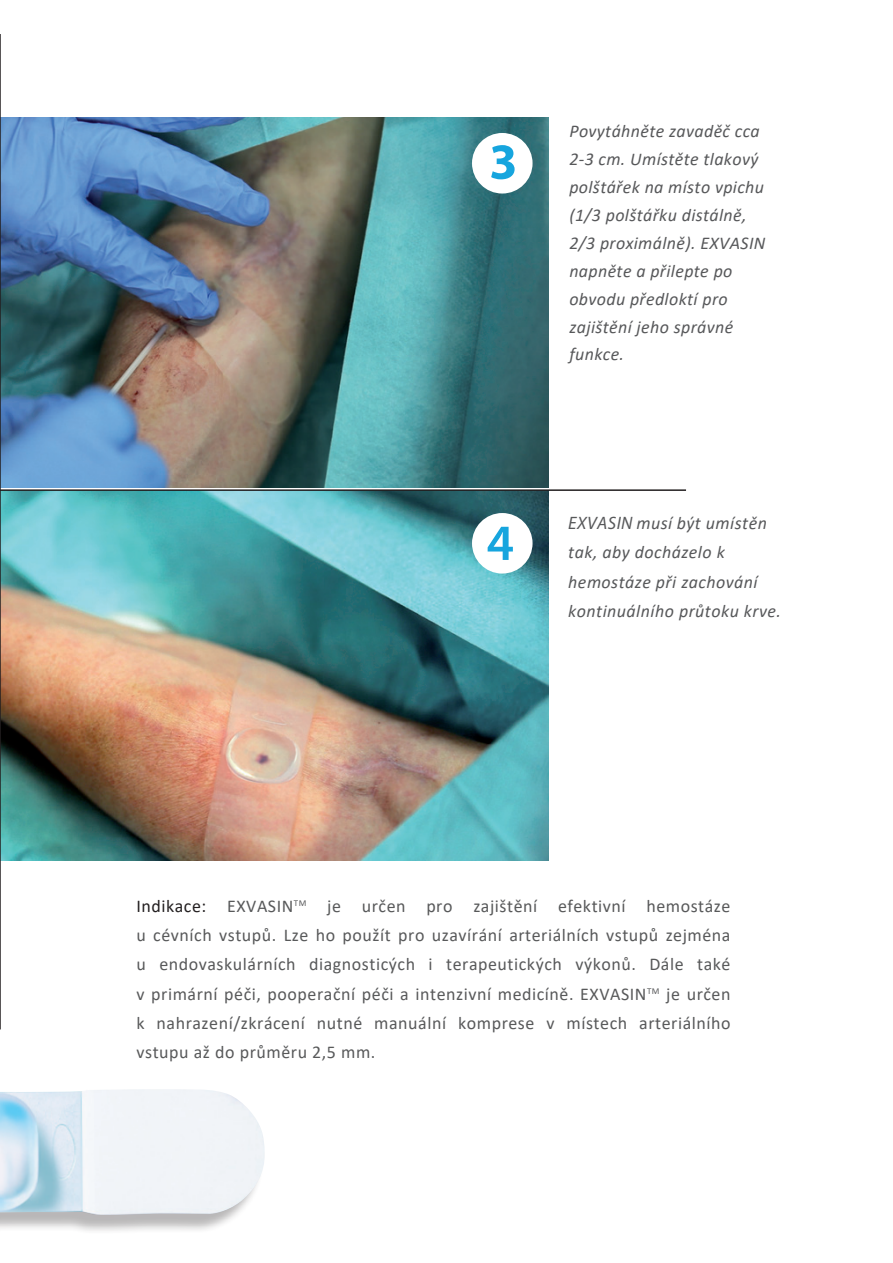
<style>
.page{position:relative;width:893px;height:1263px;background:#fff}
.page>*{position:absolute;margin:0;border:0;box-sizing:border-box;transform-origin:0 0}
.t1{font:700 51px "Myriad Pro";color:#16a5de}
.t2{font:600 51px "Myriad Pro";color:#16a5de}
.t3{font:18px/29.4px "Calibri";letter-spacing:.03em;color:#58595a;text-align:justify}
.t4{font:italic 18px/27.9px "Calibri";letter-spacing:.02em;color:#57585a}
.s1{font-family:"Myriad Pro"}
.s2{font-style:inherit}
.s3{color:#231f20}
</style>
<div class="page">
<img style="left:1px;top:117px;width:548px;height:370px">
<img style="left:1px;top:491px;width:548px;height:369px">
<hr style="left:0;top:489px;width:686px;height:2px;background:#231f20">
<hr style="left:0;top:34px;width:1px;height:995px;background:#231f20">
<div style="left:472px;top:133px;width:61px;height:61px;background:#fff;border-radius:50%"></div>
<div style="left:472px;top:513px;width:61px;height:61px;background:#fff;border-radius:50%"></div>
<div style="left:0;top:1092px;width:263px;height:143px;background:#231f20;opacity:.32"></div>
<img style="left:0;top:1089px;width:265px;height:127px">
<p class="t1" style="left:489px;top:128px;width:30px">3</p>
<p class="t4" style="left:569px;top:116px;width:198px">Povytáhněte zavaděč cca<br>2-3 cm. Umístěte tlakový polštářek na místo vpichu (1/3 polštářku distálně,<br>2/3 proximálně). EXVASIN napněte a přilepte po obvodu předloktí pro zajištění jeho správné funkce.</p>
<p class="t2" style="left:487px;top:515px;width:29px">4</p>
<p class="t4" style="left:568px;top:508px;width:214px;line-height:29.2px"><span class="s1">EXVASIN</span> musí být umístěn <span class="s2">tak, aby</span> docházelo k hemostáze <span class="s2">při</span> zachování kontinuálního průtoku krve<span class="s2">.</span></p>
<p class="t3" style="left:136px;top:890px;width:596px"><span class="s3">Indikace:</span> EXVASIN<sup>TM</sup> je určen pro zajištění efektivní hemostáze u cévních vstupů. Lze ho použít pro uzavírání arteriálních vstupů zejména u endovaskulárních diagnosticých i terapeutických výkonů. Dále také v primární péči, pooperační péči a intenzivní medicíně. EXVASIN<sup>TM</sup> je určen k nahrazení/zkrácení nutné manuální komprese v místech arteriálního vstupu až do průměru 2,5 mm.</p>
</div>
